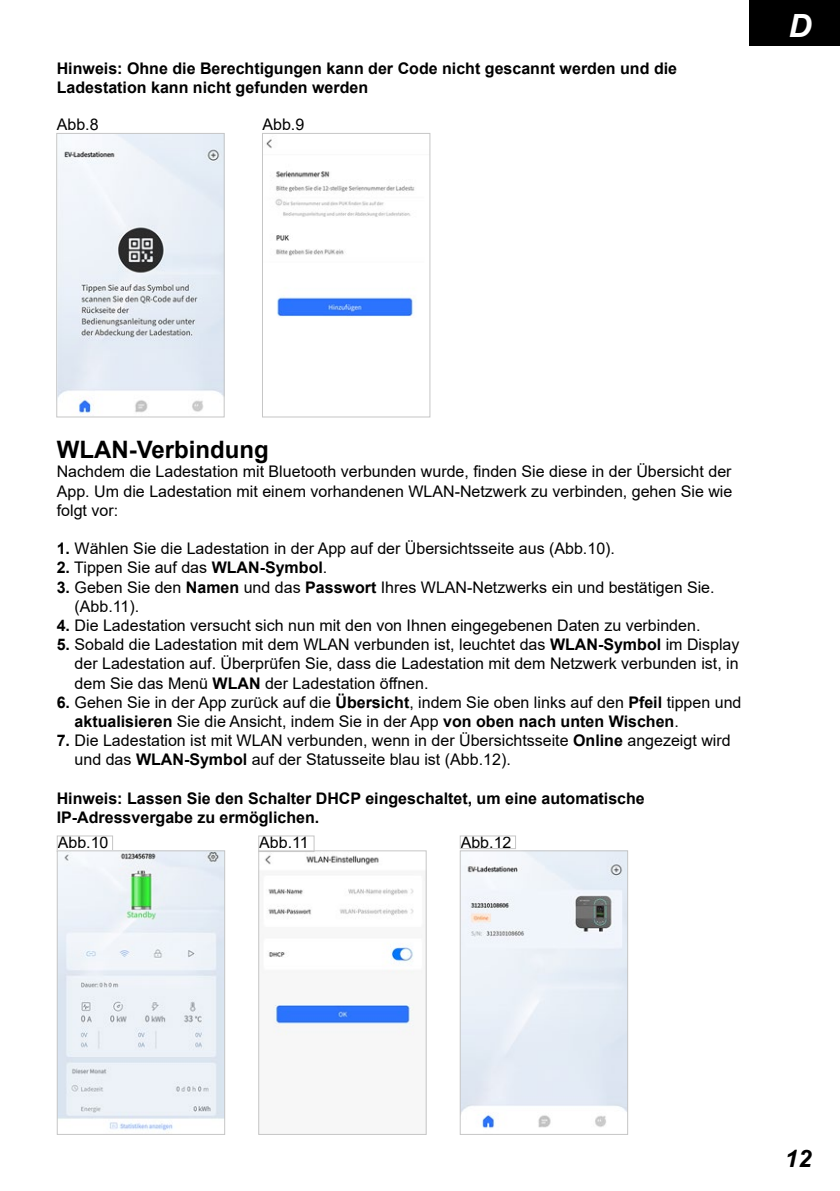
<style>
.page{position:relative;width:840px;height:1191px;background:#fff}
.page>*{position:absolute;margin:0;border:0;box-sizing:border-box;transform-origin:0 0}
.t1{font:italic 700 32px "Arial";color:#fff}
.t2{font:700 24px "Arial";color:#000}
.t3{font:italic 700 24px "Arial";color:#000}
.t4{font:16px/19.2px "Arial";color:#000}
.t5{font:700 16px/19.2px "Arial";color:#000}
.s1{font-weight:700}
</style>
<div class="page">
<img style="left:58px;top:135px;width:164px;height:279px">
<div style="left:56px;top:133px;width:168px;height:284px;border:1px solid #c6c6c6"></div>
<img style="left:266px;top:139px;width:149px;height:178px">
<div style="left:262px;top:133px;width:168px;height:284px;border:1px solid #c6c6c6"></div>
<img style="left:265px;top:855px;width:149px;height:180px">
<div style="left:258px;top:850px;width:168px;height:285px;border:1px solid #c6c6c6"></div>
<div style="left:57px;top:835px;width:56px;height:17px;border:1px solid #c6c6c6"></div>
<div style="left:258px;top:835px;width:56px;height:17px;border:1px solid #c6c6c6"></div>
<img style="left:59px;top:852px;width:164px;height:281px">
<div style="left:57px;top:850px;width:168px;height:285px;border:1px solid #c6c6c6"></div>
<img style="left:461px;top:852px;width:164px;height:277px">
<div style="left:459px;top:850px;width:168px;height:285px;border:1px solid #c6c6c6"></div>
<div style="left:459px;top:835px;width:56px;height:14px;border:1px solid #c6c6c6"></div>
<div style="left:748px;top:0;width:91px;height:45px;background:#000"></div>
<p class="t5" style="left:57px;top:59px;width:621px">Hinweis: Ohne die Berechtigungen kann der Code nicht gescannt werden und die<br>Ladestation kann nicht gefunden werden</p>
<p class="t4" style="left:57px;top:115px;width:43px">Abb.8</p>
<p class="t4" style="left:262px;top:115px;width:43px">Abb.9</p>
<h1 class="t1" style="left:788px;top:5px;width:25px">D</h1>
<h2 class="t2" style="left:57px;top:433px;width:213px">WLAN-Verbindung</h2>
<p class="t4" style="left:57px;top:462px;width:676px;text-align:justify">Nachdem die Ladestation mit Bluetooth verbunden wurde, finden Sie diese in der Übersicht der App. Um die Ladestation mit einem vorhandenen WLAN-Netzwerk zu verbinden, gehen Sie wie folgt vor:</p>
<p class="t4" style="left:57px;top:539px;width:559px"><span class="s1">1.</span> Wählen Sie die Ladestation in der App auf der Übersichtsseite aus (Abb.10).</p>
<p class="t4" style="left:57px;top:558px;width:272px"><span class="s1">2.</span> Tippen Sie auf das <span class="s1">WLAN-Symbol</span>.</p>
<p class="t4" style="left:74px;top:577px;width:641px;text-indent:-18px"><span class="s1">3.</span> Geben Sie den <span class="s1">Namen</span> und das <span class="s1">Passwort</span> Ihres WLAN-Netzwerks ein und bestätigen Sie. (Abb.11).</p>
<p class="t4" style="left:57px;top:615px;width:645px"><span class="s1">4.</span> Die Ladestation versucht sich nun mit den von Ihnen eingegebenen Daten zu verbinden.</p>
<p class="t4" style="left:74px;top:635px;width:666px;text-align:justify;text-indent:-18px"><span class="s1">5.</span> Sobald die Ladestation mit dem WLAN verbunden ist, leuchtet das <span class="s1">WLAN-Symbol</span> im Display der Ladestation auf. Überprüfen Sie, dass die Ladestation mit dem Netzwerk verbunden ist, in dem Sie das Menü <span class="s1">WLAN</span> der Ladestation öffnen.</p>
<p class="t4" style="left:74px;top:692px;width:668px;text-indent:-18px"><span class="s1">6.</span> Gehen Sie in der App zurück auf die <span class="s1">Übersicht</span>, indem Sie oben links auf den <span class="s1">Pfeil</span> tippen und <span class="s1">aktualisieren</span> Sie die Ansicht, indem Sie in der App <span class="s1">von oben nach unten Wischen</span>.</p>
<p class="t4" style="left:74px;top:731px;width:657px;text-indent:-18px"><span class="s1">7.</span> Die Ladestation ist mit WLAN verbunden, wenn in der Übersichtsseite <span class="s1">Online</span> angezeigt wird und das <span class="s1">WLAN-Symbol</span> auf der Statusseite blau ist (Abb.12).</p>
<p class="t5" style="left:57px;top:789px;width:589px">Hinweis: Lassen Sie den Schalter DHCP eingeschaltet, um eine automatische<br>IP-Adressvergabe zu ermöglichen.</p>
<p class="t4" style="left:58px;top:832px;width:52px">Abb.10</p>
<p class="t4" style="left:259px;top:832px;width:51px">Abb.11</p>
<p class="t4" style="left:460px;top:832px;width:52px">Abb.12</p>
<h2 class="t3" style="left:784px;top:1142px;width:28px">12</h2>
</div>
